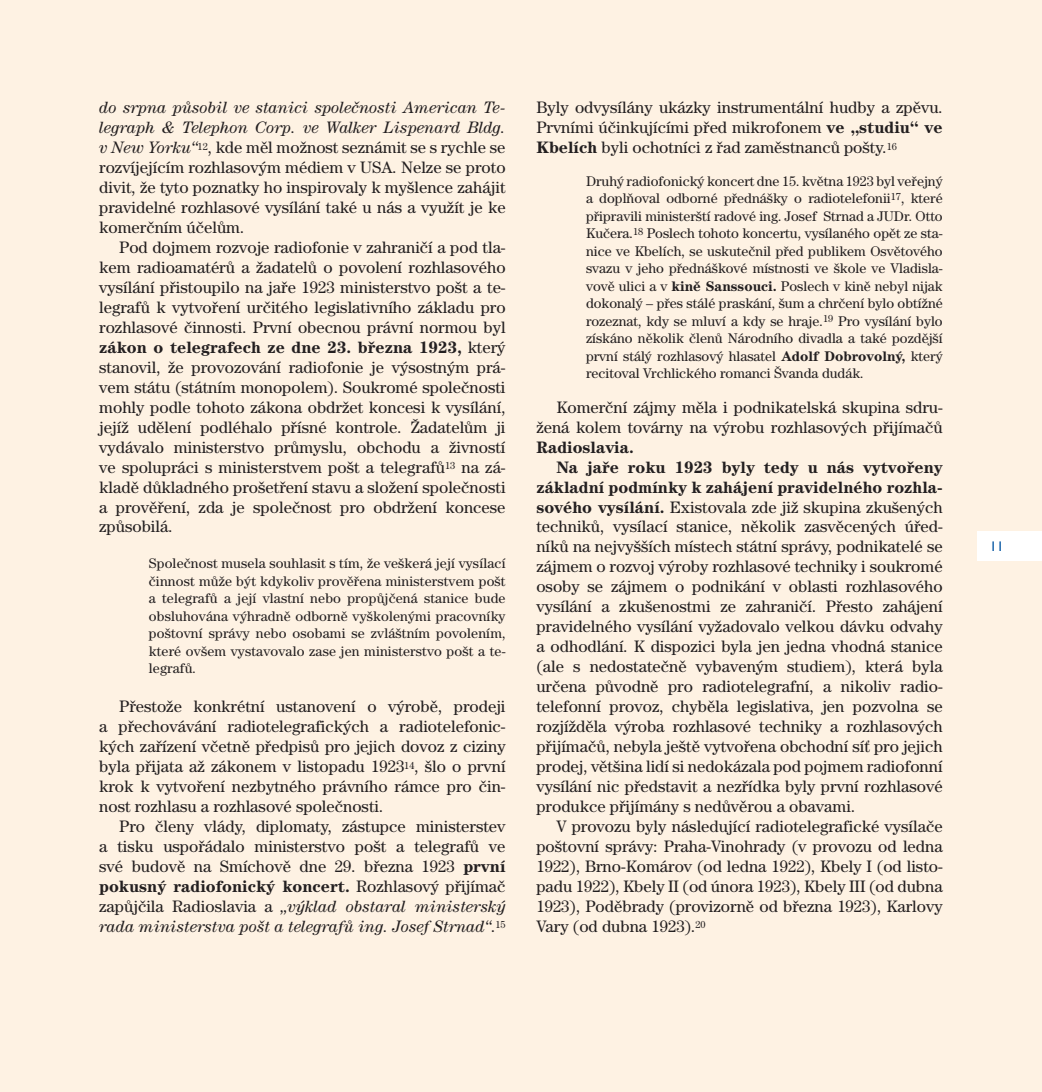
<style>
.page{position:relative;width:1042px;height:1092px;background:#fff}
.page>*{position:absolute;margin:0;border:0;box-sizing:border-box;transform-origin:0 0}
.t1{font:16.62px/19.9px "Century CE";color:#231f20;text-align:justify}
.t2{font:700 16.62px "Century CE";color:#231f20}
.t3{font:14px/17.5px "Century CE";letter-spacing:.005em;color:#231f20;text-align:justify}
.t4{font:14px "Gill Sans CE";color:#0153a0}
.s1{font-style:italic}
.s2{font-weight:700}
</style>
<div class="page">
<div style="left:0;top:0;width:1042px;height:1091px;background:#fef2e3"></div>
<div style="left:977px;top:531px;width:65px;height:30px;background:#fff"></div>
<p class="t1" style="left:99px;top:97px;width:408px"><span class="s1">do srpna působil ve stanici společnosti American Te&shy;legraph &amp; Telephon Corp. ve Walker Lispenard Bldg. v New Yorku“</span><sup>12</sup>, kde měl možnost seznámit se s rychle se rozvíjejícím rozhlasovým médiem v USA. Nelze se proto divit, že tyto poznatky ho inspirovaly k myšlence zahájit pravidelné rozhlasové vysílání také u nás a využít je ke komerčním účelům.</p>
<p class="t1" style="left:99px;top:237px;width:408px;text-indent:20px">Pod dojmem rozvoje radiofonie v zahraničí a pod tla&shy;kem radioamatérů a žadatelů o povolení rozhlasového vysílání přistoupilo na jaře 1923 ministerstvo pošt a te&shy;legrafů k vytvoření určitého legislativního základu pro rozhlasové činnosti. První obecnou právní normou byl <span class="s2">zákon o telegrafech ze dne 23. března 1923,</span> který stanovil, že provozování radiofonie je výsostným prá&shy;vem státu (státním monopolem). Soukromé společnosti mohly podle tohoto zákona obdržet koncesi k vysílání, jejíž udělení podléhalo přísné kontrole. Žadatelům ji vydávalo ministerstvo průmyslu, obchodu a živností ve spolupráci s ministerstvem pošt a telegrafů<sup>13</sup> na zá&shy;kladě důkladného prošetření stavu a složení společnosti a prověření, zda je společnost pro obdržení koncese způsobilá.</p>
<p class="t3" style="left:149px;top:554px;width:358px">Společnost musela souhlasit s tím, že veškerá její vysílací činnost může být kdykoliv prověřena ministerstvem pošt a telegrafů a její vlastní nebo propůjčená stanice bude obsluhována výhradně odborně vyškolenými pracovníky poštovní správy nebo osobami se zvláštním povolením, které ovšem vystavovalo zase jen ministerstvo pošt a te&shy;legrafů.</p>
<p class="t1" style="left:99px;top:696px;width:408px;text-indent:20px">Přestože konkrétní ustanovení o výrobě, prodeji a přechovávání radiotelegrafických a radiotelefonic&shy;kých zařízení včetně předpisů pro jejich dovoz z ciziny byla přijata až zákonem v listopadu 1923<sup>14</sup>, šlo o první krok k vytvoření nezbytného právního rámce pro čin&shy;nost rozhlasu a rozhlasové společnosti.</p>
<p class="t1" style="left:99px;top:816px;width:408px;text-indent:20px">Pro členy vlády, diplomaty, zástupce ministerstev a tisku uspořádalo ministerstvo pošt a telegrafů ve své budově na Smíchově dne 29. března 1923 <span class="s2">první pokusný radiofonický koncert.</span> Rozhlasový přijímač zapůjčila Radioslavia a <span class="s1">„výklad obstaral ministerský rada ministerstva pošt a telegrafů ing. Josef Strnad“</span>.<sup>15</sup></p>
<p class="t1" style="left:536px;top:97px;width:408px">Byly odvysílány ukázky instrumentální hudby a zpěvu.<br>Prvními účinkujícími před mikrofonem <span class="s2">ve „studiu“ ve Kbelích</span> byli ochotníci z řad zaměstnanců pošty.<sup>16</sup></p>
<p class="t3" style="left:586px;top:172px;width:358px">Druhý radiofonický koncert dne 15. května 1923 byl veřejný a doplňoval odborné přednášky o radiotelefonii<sup>17</sup>, které připravili ministerští radové ing. Josef Strnad a JUDr. Otto Kučera.<sup>18</sup> Poslech tohoto koncertu, vysílaného opět ze sta&shy;nice ve Kbelích, se uskutečnil před publikem Osvětového svazu v jeho přednáškové místnosti ve škole ve Vladisla&shy;vově ulici a v <span class="s2">kině Sanssouci.</span> Poslech v kině nebyl nijak dokonalý – přes stálé praskání, šum a chrčení bylo obtížné rozeznat, kdy se mluví a kdy se hraje.<sup>19</sup> Pro vysílání bylo získáno několik členů Národního divadla a také pozdější první stálý rozhlasový hlasatel <span class="s2">Adolf Dobrovolný,</span> který recitoval Vrchlického romanci Švanda dudák.</p>
<p class="t1" style="left:536px;top:397px;width:408px;text-align:right">Komerční zájmy měla i podnikatelská skupina sdru&shy;žená kolem továrny na výrobu rozhlasových přijímačů</p>
<p class="t2" style="left:536px;top:437px;width:99px">Radioslavia.</p>
<p class="t2" style="left:556px;top:457px;width:388px">Na jaře roku 1923 byly tedy u nás vytvořeny</p>
<p class="t2" style="left:536px;top:477px;width:408px">základní podmínky k zahájení pravidelného rozhla-</p>
<p class="t1" style="left:536px;top:496px;width:408px"><span class="s2">sového vysílání.</span> Existovala zde již skupina zkušených</p>
<p class="t1" style="left:536px;top:516px;width:408px">techniků, vysílací stanice, několik zasvěcených úřed-</p>
<p class="t1" style="left:536px;top:536px;width:408px">níků na nejvyšších místech státní správy, podnikatelé se</p>
<p class="t1" style="left:536px;top:556px;width:408px">zájmem o rozvoj výroby rozhlasové techniky i soukromé</p>
<p class="t1" style="left:536px;top:576px;width:408px">osoby se zájmem o podnikání v oblasti rozhlasového</p>
<p class="t1" style="left:536px;top:596px;width:408px">vysílání a zkušenostmi ze zahraničí. Přesto zahájení</p>
<p class="t1" style="left:536px;top:616px;width:408px">pravidelného vysílání vyžadovalo velkou dávku odvahy</p>
<p class="t1" style="left:536px;top:636px;width:408px">a odhodlání. K dispozici byla jen jedna vhodná stanice</p>
<p class="t1" style="left:536px;top:656px;width:408px">(ale s nedostatečně vybaveným studiem), která byla</p>
<p class="t1" style="left:536px;top:676px;width:408px">určena původně pro radiotelegrafní, a nikoliv radio-</p>
<p class="t1" style="left:536px;top:696px;width:408px">telefonní provoz, chyběla legislativa, jen pozvolna se</p>
<p class="t1" style="left:536px;top:716px;width:408px">rozjížděla výroba rozhlasové techniky a rozhlasových</p>
<p class="t1" style="left:536px;top:736px;width:408px">přijímačů, nebyla ještě vytvořena obchodní síť pro jejich</p>
<p class="t1" style="left:536px;top:756px;width:408px">prodej, většina lidí si nedokázala pod pojmem radiofonní</p>
<p class="t1" style="left:536px;top:776px;width:408px">vysílání nic představit a nezřídka byly první rozhlasové</p>
<p class="t1" style="left:536px;top:796px;width:320px">produkce přijímány s nedůvěrou a obavami.</p>
<p class="t1" style="left:556px;top:816px;width:388px">V provozu byly následující radiotelegrafické vysílače</p>
<p class="t1" style="left:536px;top:835px;width:408px">poštovní správy: Praha-Vinohrady (v provozu od ledna</p>
<p class="t1" style="left:536px;top:855px;width:408px">1922), Brno-Komárov (od ledna 1922), Kbely I (od listo-</p>
<p class="t1" style="left:536px;top:875px;width:408px">padu 1922), Kbely II (od února 1923), Kbely III (od dubna</p>
<p class="t1" style="left:536px;top:895px;width:408px">1923), Poděbrady (provizorně od března 1923), Karlovy</p>
<p class="t1" style="left:536px;top:915px;width:171px">Vary (od dubna 1923).<sup>20</sup></p>
<p class="t4" style="left:989px;top:538px;width:15px">11</p>
</div>
